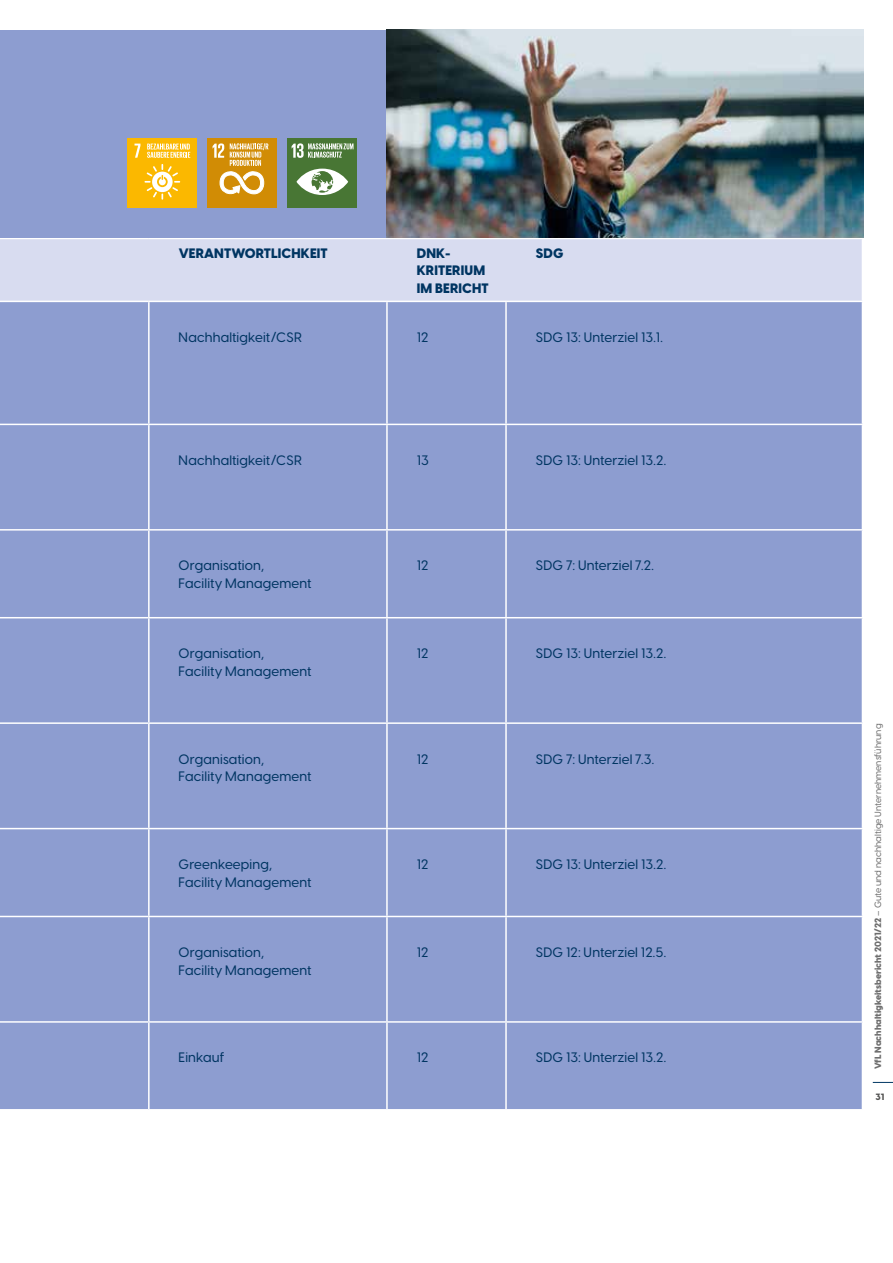
<style>
.page{position:relative;width:893px;height:1263px;background:#fff}
.page>*{position:absolute;margin:0;border:0;box-sizing:border-box;transform-origin:0 0}
.t1{font:500 13.5px/17.5px "Visby CF";letter-spacing:.015em;color:#003562}
.t2{font:800 13.5px/17.5px "Visby CF";letter-spacing:.01em;color:#003562}
.t3{font:500 9px "Visby CF";color:#6e6e6e}
.t4{font:800 9px "Visby CF";color:#565655}
.s1{font-weight:800}
</style>
<div class="page">
<div style="left:0;top:239px;width:862px;height:62px;background:#d8dcf0"></div>
<div style="left:0;top:302px;width:862px;height:807px;background:#8d9dd0"></div>
<hr style="left:0;top:529px;width:149px;height:2px;background:#fff">
<hr style="left:0;top:617px;width:149px;height:1px;background:#fff">
<hr style="left:0;top:722px;width:149px;height:2px;background:#fff">
<hr style="left:0;top:828px;width:149px;height:1px;background:#fff">
<hr style="left:0;top:916px;width:149px;height:1px;background:#fff">
<hr style="left:0;top:1021px;width:149px;height:2px;background:#fff">
<hr style="left:148px;top:302px;width:2px;height:122px;background:#fff">
<hr style="left:148px;top:425px;width:2px;height:104px;background:#fff">
<hr style="left:149px;top:529px;width:238px;height:2px;background:#fff">
<hr style="left:148px;top:531px;width:2px;height:86px;background:#fff">
<hr style="left:149px;top:617px;width:238px;height:1px;background:#fff">
<hr style="left:148px;top:618px;width:2px;height:104px;background:#fff">
<hr style="left:149px;top:722px;width:238px;height:2px;background:#fff">
<hr style="left:148px;top:724px;width:2px;height:104px;background:#fff">
<hr style="left:149px;top:828px;width:238px;height:1px;background:#fff">
<hr style="left:148px;top:829px;width:2px;height:87px;background:#fff">
<hr style="left:149px;top:916px;width:238px;height:1px;background:#fff">
<hr style="left:148px;top:917px;width:2px;height:104px;background:#fff">
<hr style="left:149px;top:1021px;width:238px;height:2px;background:#fff">
<hr style="left:148px;top:1023px;width:2px;height:86px;background:#fff">
<hr style="left:386px;top:302px;width:2px;height:122px;background:#fff">
<hr style="left:386px;top:425px;width:2px;height:104px;background:#fff">
<hr style="left:387px;top:529px;width:119px;height:2px;background:#fff">
<hr style="left:386px;top:531px;width:2px;height:86px;background:#fff">
<hr style="left:387px;top:617px;width:119px;height:1px;background:#fff">
<hr style="left:386px;top:618px;width:2px;height:104px;background:#fff">
<hr style="left:387px;top:722px;width:119px;height:2px;background:#fff">
<hr style="left:386px;top:724px;width:2px;height:104px;background:#fff">
<hr style="left:387px;top:828px;width:119px;height:1px;background:#fff">
<hr style="left:386px;top:829px;width:2px;height:87px;background:#fff">
<hr style="left:387px;top:916px;width:119px;height:1px;background:#fff">
<hr style="left:386px;top:917px;width:2px;height:104px;background:#fff">
<hr style="left:387px;top:1021px;width:119px;height:2px;background:#fff">
<hr style="left:386px;top:1023px;width:2px;height:86px;background:#fff">
<hr style="left:505px;top:302px;width:2px;height:122px;background:#fff">
<hr style="left:505px;top:425px;width:2px;height:104px;background:#fff">
<hr style="left:506px;top:529px;width:357px;height:2px;background:#fff">
<hr style="left:505px;top:531px;width:2px;height:86px;background:#fff">
<hr style="left:506px;top:617px;width:357px;height:1px;background:#fff">
<hr style="left:505px;top:618px;width:2px;height:104px;background:#fff">
<hr style="left:506px;top:722px;width:357px;height:2px;background:#fff">
<hr style="left:505px;top:724px;width:2px;height:104px;background:#fff">
<hr style="left:506px;top:828px;width:357px;height:1px;background:#fff">
<hr style="left:505px;top:829px;width:2px;height:87px;background:#fff">
<hr style="left:506px;top:916px;width:357px;height:1px;background:#fff">
<hr style="left:505px;top:917px;width:2px;height:104px;background:#fff">
<hr style="left:506px;top:1021px;width:357px;height:2px;background:#fff">
<hr style="left:505px;top:1023px;width:2px;height:86px;background:#fff">
<hr style="left:0;top:424px;width:149px;height:1px;background:#fff">
<hr style="left:149px;top:424px;width:238px;height:1px;background:#fff">
<hr style="left:387px;top:424px;width:119px;height:1px;background:#fff">
<hr style="left:506px;top:424px;width:357px;height:1px;background:#fff">
<div style="left:0;top:30px;width:863px;height:208px;background:#8d9dd0"></div>
<img style="left:387px;top:30px;width:476px;height:208px">
<div style="left:127px;top:138px;width:70px;height:70px;background:#fbb800"></div>
<svg style="left:135px;top:144px;width:5px;height:14px"></svg>
<svg style="left:144px;top:164px;width:36px;height:36px"></svg>
<svg style="left:147px;top:144px;width:43px;height:14px"></svg>
<div style="left:207px;top:138px;width:70px;height:70px;background:#d18c05"></div>
<svg style="left:213px;top:143px;width:55px;height:52px"></svg>
<div style="left:287px;top:138px;width:70px;height:70px;background:#487634"></div>
<svg style="left:296px;top:169px;width:52px;height:26px"></svg>
<svg style="left:292px;top:143px;width:61px;height:15px"></svg>
<svg style="left:873px;top:1082px;width:20px;height:1px"></svg>
<p class="t2" style="left:179px;top:243px;width:151px">VERANTWORTLICHKEIT</p>
<p class="t2" style="left:417px;top:243px;width:73px">DNK-<br>KRITERIUM<br>IM BERICHT</p>
<p class="t2" style="left:536px;top:243px;width:29px">SDG</p>
<p class="t1" style="left:179px;top:327px;width:125px">Nachhaltigkeit/CSR</p>
<p class="t1" style="left:417px;top:327px;width:13px">12</p>
<p class="t1" style="left:536px;top:327px;width:129px">SDG 13: Unterziel 13.1.</p>
<p class="t1" style="left:179px;top:450px;width:125px">Nachhaltigkeit/CSR</p>
<p class="t1" style="left:417px;top:450px;width:14px">13</p>
<p class="t1" style="left:536px;top:450px;width:132px">SDG 13: Unterziel 13.2.</p>
<p class="t1" style="left:179px;top:556px;width:135px">Organisation,<br>Facility Management</p>
<p class="t1" style="left:417px;top:556px;width:13px">12</p>
<p class="t1" style="left:536px;top:556px;width:119px">SDG 7: Unterziel 7.2.</p>
<p class="t1" style="left:179px;top:644px;width:135px">Organisation,<br>Facility Management</p>
<p class="t1" style="left:417px;top:644px;width:13px">12</p>
<p class="t1" style="left:536px;top:644px;width:132px">SDG 13: Unterziel 13.2.</p>
<p class="t1" style="left:179px;top:749px;width:135px">Organisation,<br>Facility Management</p>
<p class="t1" style="left:417px;top:749px;width:13px">12</p>
<p class="t1" style="left:536px;top:749px;width:120px">SDG 7: Unterziel 7.3.</p>
<p class="t1" style="left:179px;top:855px;width:135px">Greenkeeping,<br>Facility Management</p>
<p class="t1" style="left:417px;top:855px;width:13px">12</p>
<p class="t1" style="left:536px;top:855px;width:132px">SDG 13: Unterziel 13.2.</p>
<p class="t1" style="left:179px;top:942px;width:135px">Organisation,<br>Facility Management</p>
<p class="t1" style="left:417px;top:942px;width:13px">12</p>
<p class="t1" style="left:536px;top:942px;width:132px">SDG 12: Unterziel 12.5.</p>
<p class="t1" style="left:179px;top:1048px;width:48px">Einkauf</p>
<p class="t1" style="left:417px;top:1048px;width:13px">12</p>
<p class="t1" style="left:536px;top:1048px;width:132px">SDG 13: Unterziel 13.2.</p>
<p class="t3" style="left:871px;top:1069px;width:347px;rotate:-90deg"><span class="s1">VfL Nachhaltigkeitsbericht 2021/22</span> – Gute und nachhaltige Unternehmensführung</p>
<p class="t4" style="left:875px;top:1090px;width:11px">31</p>
</div>
